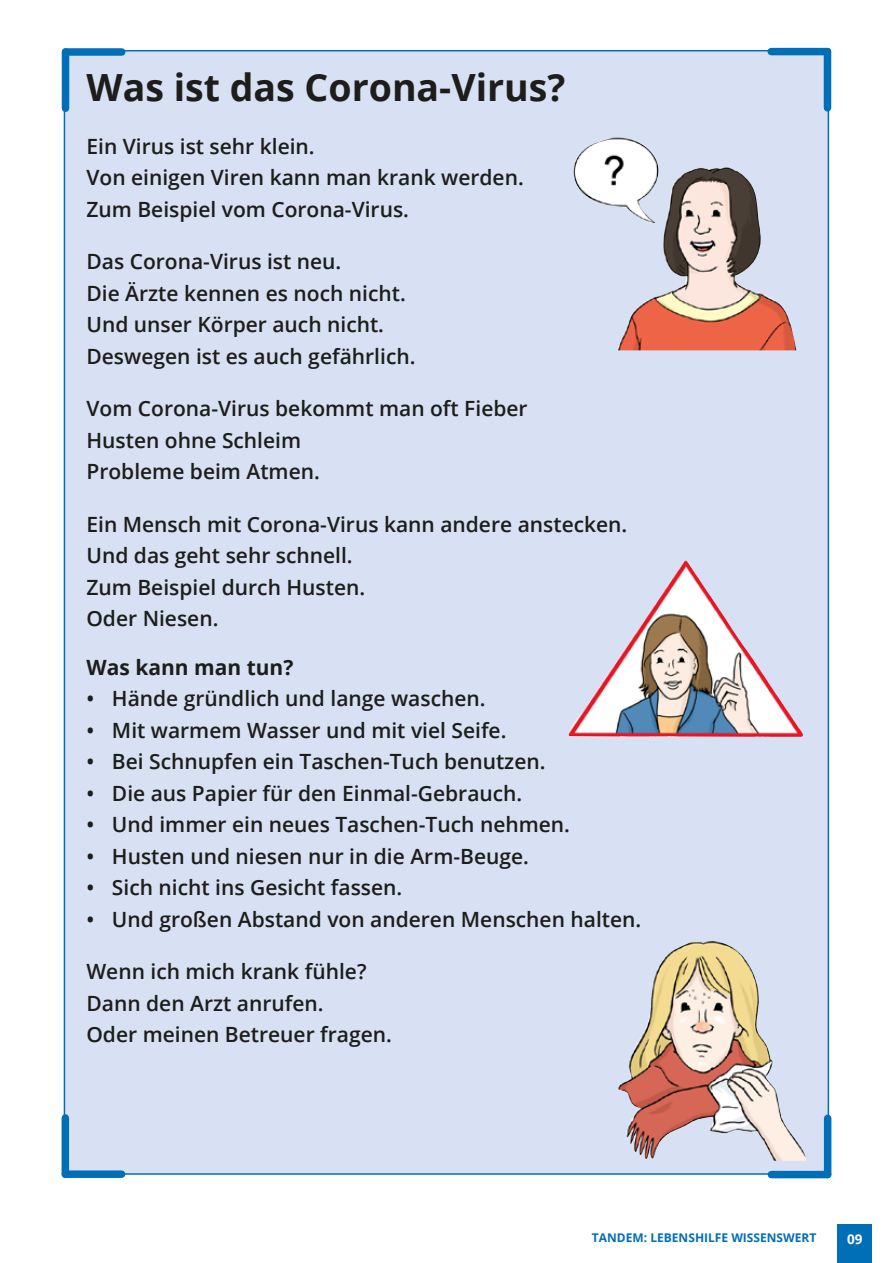
<style>
.page{position:relative;width:893px;height:1263px;background:#fff}
.page>*{position:absolute;margin:0;border:0;box-sizing:border-box;transform-origin:0 0}
.t1{font:700 37.5px "Open Sans";color:#1d1d1b}
.t2{font:600 21px/31.5px "Open Sans";color:#1d1d1b}
.t3{font:700 21px "Open Sans";color:#1d1d1b}
.t4{font:700 13.5px "Open Sans";color:#fff}
.t5{font:700 12px "Open Sans";color:#006fb7}
</style>
<div class="page">
<div style="left:838px;top:1225px;width:34px;height:38px;background:#006fb7"></div>
<div style="left:64px;top:51px;width:764px;height:1123px;background:#d8e0f3"></div>
<div style="left:62px;top:52px;width:7px;height:56px;background:#006fb7"></div>
<div style="left:65px;top:48px;width:57px;height:8px;background:#006fb7"></div>
<div style="left:824px;top:1118px;width:7px;height:56px;background:#006fb7"></div>
<div style="left:771px;top:1171px;width:57px;height:7px;background:#006fb7"></div>
<div style="left:824px;top:52px;width:7px;height:56px;background:#006fb7"></div>
<div style="left:771px;top:48px;width:56px;height:7px;background:#006fb7"></div>
<div style="left:62px;top:1118px;width:7px;height:56px;background:#006fb7"></div>
<div style="left:65px;top:1170px;width:57px;height:8px;background:#006fb7"></div>
<img style="left:573px;top:138px;width:223px;height:212px">
<img style="left:568px;top:560px;width:235px;height:177px">
<img style="left:618px;top:941px;width:188px;height:220px">
<h1 class="t1" style="left:86px;top:61px;width:480px">Was ist das Corona-Virus?</h1>
<p class="t2" style="left:86px;top:130px;width:439px">Ein Virus ist sehr klein.<br>Von einigen Viren kann man krank werden.<br>Zum Beispiel vom Corona-Virus.</p>
<p class="t2" style="left:86px;top:246px;width:331px">Das Corona-Virus ist neu.<br>Die Ärzte kennen es noch nicht.<br>Und unser Körper auch nicht.<br>Deswegen ist es auch gefährlich.</p>
<p class="t2" style="left:86px;top:393px;width:443px">Vom Corona-Virus bekommt man oft Fieber<br>Husten ohne Schleim<br>Probleme beim Atmen.</p>
<p class="t2" style="left:86px;top:508px;width:542px">Ein Mensch mit Corona-Virus kann andere anstecken.<br>Und das geht sehr schnell.<br>Zum Beispiel durch Husten.<br>Oder Niesen.</p>
<p class="t3" style="left:86px;top:652px;width:208px">Was kann man tun?</p>
<p class="t2" style="left:86px;top:682px;width:401px">• Hände gründlich und lange waschen.</p>
<p class="t2" style="left:86px;top:714px;width:422px">• Mit warmem Wasser und mit viel Seife.</p>
<p class="t2" style="left:86px;top:745px;width:461px">• Bei Schnupfen ein Taschen-Tuch benutzen.</p>
<p class="t2" style="left:86px;top:777px;width:437px">• Die aus Papier für den Einmal-Gebrauch.</p>
<p class="t2" style="left:86px;top:808px;width:485px">• Und immer ein neues Taschen-Tuch nehmen.</p>
<p class="t2" style="left:86px;top:840px;width:444px">• Husten und niesen nur in die Arm-Beuge.</p>
<p class="t2" style="left:86px;top:871px;width:317px">• Sich nicht ins Gesicht fassen.</p>
<p class="t2" style="left:86px;top:903px;width:556px">• Und großen Abstand von anderen Menschen halten.</p>
<p class="t2" style="left:86px;top:955px;width:307px">Wenn ich mich krank fühle?<br>Dann den Arzt anrufen.<br>Oder meinen Betreuer fragen.</p>
<p class="t5" style="left:592px;top:1229px;width:226px">TANDEM: LEBENSHILFE WISSENSWERT</p>
<p class="t4" style="left:847px;top:1229px;width:17px">09</p>
</div>
